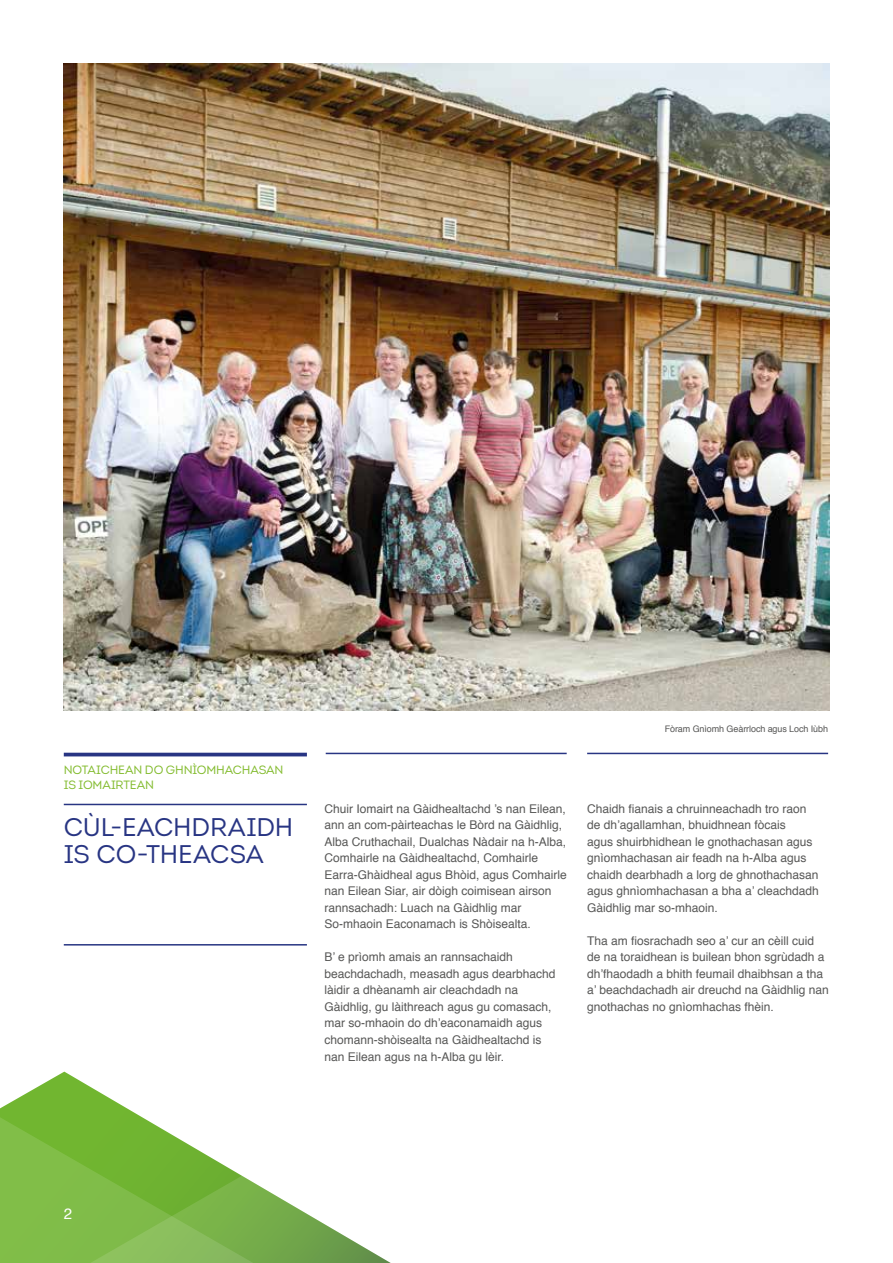
<style>
.page{position:relative;width:893px;height:1263px;background:#fff}
.page>*{position:absolute;margin:0;border:0;box-sizing:border-box;transform-origin:0 0}
.t1{font:25.5px/27px "Intro";letter-spacing:-.005em;color:#283583}
.t2{font:15px "Helvetica";color:#fff}
.t3{font:12px/16.5px "Helvetica";color:#575756}
.t4{font:12px/15px "Intro";letter-spacing:-.01em;color:#82bb2d}
.t5{font:9px "Helvetica";letter-spacing:-.01em;color:#575756}
</style>
<div class="page">
<img style="left:64px;top:64px;width:765px;height:646px">
<hr style="left:326px;top:753px;width:241px;height:1px;background:#283583">
<hr style="left:587px;top:753px;width:241px;height:1px;background:#283583">
<hr style="left:64px;top:753px;width:243px;height:3px;background:#283583">
<hr style="left:64px;top:804px;width:243px;height:1px;background:#283583">
<hr style="left:64px;top:944px;width:243px;height:1px;background:#283583">
<svg style="left:0;top:1071px;width:130px;height:39px"></svg>
<svg style="left:0;top:1110px;width:391px;height:153px"></svg>
<p class="t4" style="left:64px;top:763px;width:221px">NOTAICHEAN DO GHNÌOMHACHASAN<br>IS IOMAIRTEAN</p>
<h1 class="t1" style="left:64px;top:813px;width:231px">CÙL-EACHDRAIDH<br>IS CO-THEACSA</h1>
<p class="t5" style="left:665px;top:721px;width:165px">Fòram Gnìomh Geàrrloch agus Loch Iùbh</p>
<p class="t3" style="left:325px;top:801px;width:244px">Chuir Iomairt na Gàidhealtachd ’s nan Eilean, ann an com-pàirteachas le Bòrd na Gàidhlig, Alba Cruthachail, Dualchas Nàdair na h-Alba, Comhairle na Gàidhealtachd, Comhairle Earra-Ghàidheal agus Bhòid, agus Comhairle nan Eilean Siar, air dòigh coimisean airson rannsachadh: Luach na Gàidhlig mar So-mhaoin Eaconamach is Shòisealta.</p>
<p class="t3" style="left:325px;top:949px;width:232px">B’ e prìomh amais an rannsachaidh beachdachadh, measadh agus dearbhachd làidir a dhèanamh air cleachdadh na Gàidhlig, gu làithreach agus gu comasach, mar so-mhaoin do dh’eaconamaidh agus chomann-shòisealta na Gàidhealtachd is nan Eilean agus na h-Alba gu lèir.</p>
<p class="t3" style="left:587px;top:801px;width:233px">Chaidh fianais a chruinneachadh tro raon de dh’agallamhan, bhuidhnean fòcais<br>agus shuirbhidhean le gnothachasan agus gnìomhachasan air feadh na h-Alba agus chaidh dearbhadh a lorg de ghnothachasan agus ghnìomhachasan a bha a’ cleachdadh Gàidhlig mar so-mhaoin.</p>
<p class="t3" style="left:587px;top:933px;width:243px">Tha am fiosrachadh seo a’ cur an cèill cuid de na toraidhean is builean bhon sgrùdadh a dh’fhaodadh a bhith feumail dhaibhsan a tha a’ beachdachadh air dreuchd na Gàidhlig nan gnothachas no gnìomhachas fhèin.</p>
<p class="t2" style="left:64px;top:1202px;width:10px">2</p>
</div>
